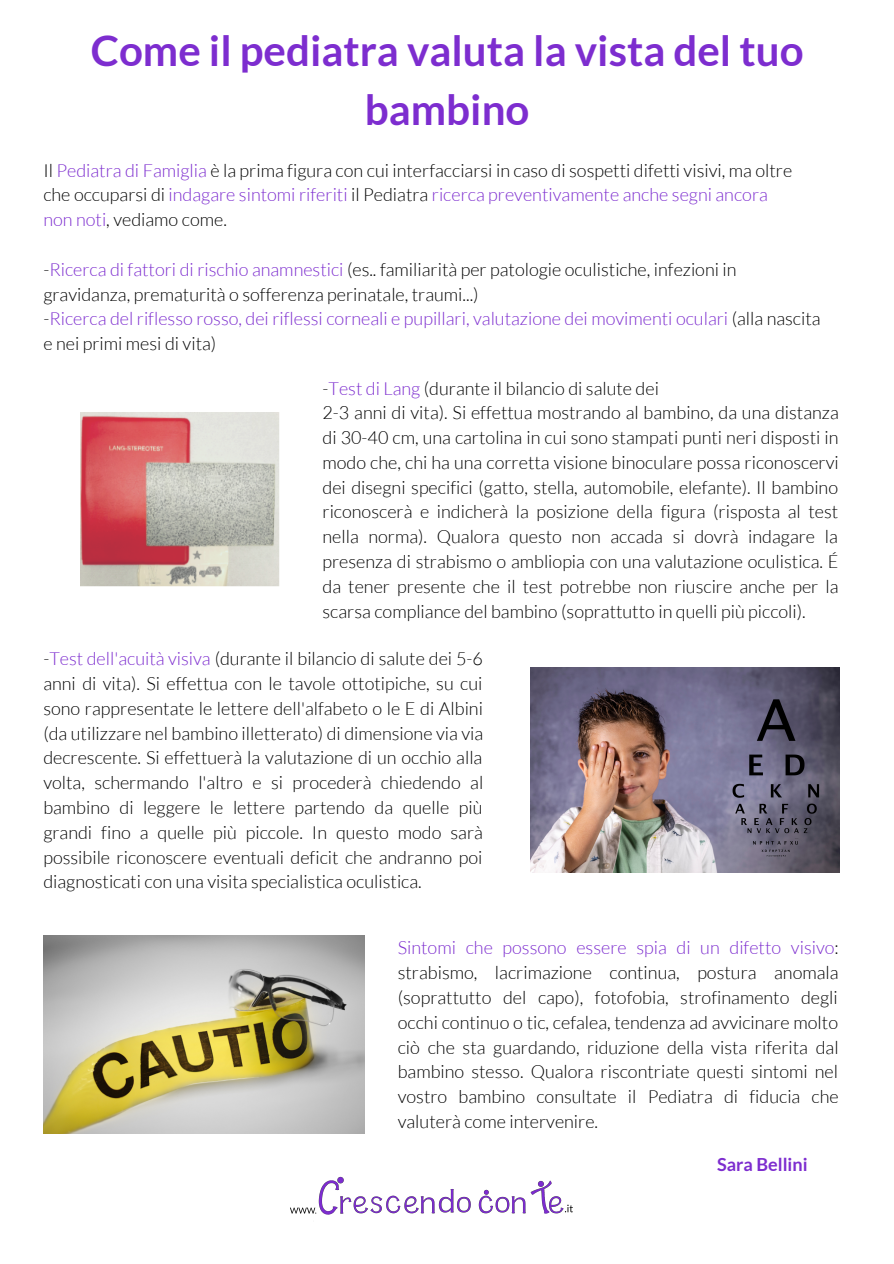
<style>
.page{position:relative;width:894px;height:1264px;background:#fff}
.page>*{position:absolute;margin:0;border:0;box-sizing:border-box;transform-origin:0 0}
.t1{font:700 42px/58.5px "Lato";color:#7d2dcf;text-align:center}
.t2{font:300 18px/24.8px "Lato";color:#000}
.t3{font:700 18px "Lato";color:#7d2dcf}
.s1{color:#7d2dcf}
</style>
<div class="page">
<img style="left:530px;top:667px;width:309px;height:205px">
<img style="left:43px;top:935px;width:321px;height:198px">
<img style="left:81px;top:412px;width:198px;height:174px">
<img style="left:290px;top:1176px;width:283px;height:39px">
<h1 class="t1" style="left:91px;top:20px;width:714px">Come il pediatra valuta la vista del tuo bambino</h1>
<p class="t2" style="left:43px;top:157px;width:750px">Il <span class="s1">Pediatra di Famiglia</span> è la prima figura con cui interfacciarsi in caso di sospetti difetti visivi, ma oltre che occuparsi di <span class="s1">indagare sintomi riferiti</span> il Pediatra <span class="s1">ricerca preventivamente anche segni ancora non noti</span>, vediamo come.</p>
<p class="t2" style="left:43px;top:256px;width:778px">-<span class="s1">Ricerca di fattori di rischio anamnestici</span> (es.. familiarità per patologie oculistiche, infezioni in gravidanza, prematurità o sofferenza perinatale, traumi...)<br>-<span class="s1">Ricerca del riflesso rosso, dei riflessi corneali e pupillari, valutazione dei movimenti oculari</span> (alla nascita e nei primi mesi di vita)</p>
<p class="t2" style="left:322px;top:375px;width:517px">-<span class="s1">Test di Lang</span> (durante il bilancio di salute dei<br>2-3 anni di vita). Si effettua mostrando al bambino, da una distanza di 30-40 cm, una cartolina in cui sono stampati punti neri disposti in modo che, chi ha una corretta visione binoculare possa riconoscervi dei disegni specifici (gatto, stella, automobile, elefante). Il bambino riconoscerà e indicherà la posizione della figura (risposta al test nella norma). Qualora questo non accada si dovrà indagare la presenza di strabismo o ambliopia con una valutazione oculistica. É da tener presente che il test potrebbe non riuscire anche per la scarsa compliance del bambino (soprattutto in quelli più piccoli).</p>
<p class="t2" style="left:43px;top:646px;width:441px;text-align:justify">-<span class="s1">Test dell'acuità visiva</span> (durante il bilancio di salute dei 5-6 anni di vita). Si effettua con le tavole ottotipiche, su cui sono rappresentate le lettere dell'alfabeto o le E di Albini (da utilizzare nel bambino illetterato) di dimensione via via decrescente. Si effettuerà la valutazione di un occhio alla volta, schermando l'altro e si procederà chiedendo al bambino di leggere le lettere partendo da quelle più grandi fino a quelle più piccole. In questo modo sarà possibile riconoscere eventuali deficit che andranno poi diagnosticati con una visita specialistica oculistica.</p>
<p class="t2" style="left:397px;top:935px;width:442px;text-align:justify"><span class="s1">Sintomi che possono essere spia di un difetto visivo</span>: strabismo, lacrimazione continua, postura anomala (soprattutto del capo), fotofobia, strofinamento degli occhi continuo o tic, cefalea, tendenza ad avvicinare molto ciò che sta guardando, riduzione della vista riferita dal bambino stesso. Qualora riscontriate questi sintomi nel vostro bambino consultate il Pediatra di fiducia che valuterà come intervenire.</p>
<p class="t3" style="left:716px;top:1153px;width:92px">Sara Bellini</p>
</div>
